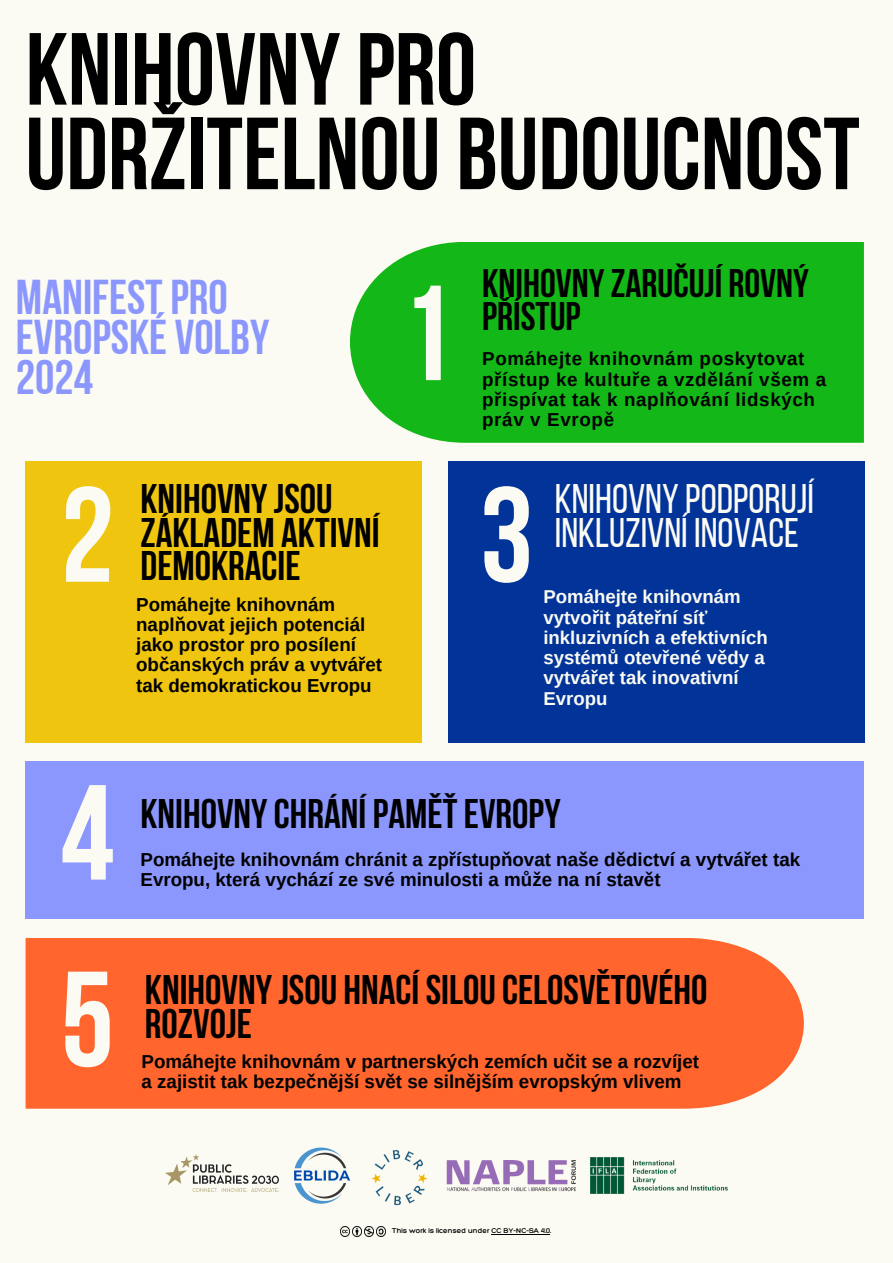
<style>
.page{position:relative;width:893px;height:1263px;background:#fbfbf3}
.page>*{position:absolute;margin:0;border:0;box-sizing:border-box;transform-origin:0 0}
.t1{font:135px "Bebas Neue Cyrillic";color:#fbfbf3}
.t2{font:102.23px/84.5px "Bebas Neue Cyrillic";color:#000}
.t3{font:48.75px/39.9px "Bebas Neue Cyrillic";color:#8b97fd}
.t4{font:700 41.25px/33.8px "Bebas Neue";color:#000}
.t5{font:41.25px/33.8px "Bebas Neue";color:#fbfbf3}
.t6{font:700 39.75px/32.6px "Bebas Neue";color:#000}
.t7{font:700 18.75px/20.2px "Arimo";color:#000}
.t8{font:700 18.75px/20.2px "Arimo";letter-spacing:.035em;color:#000}
.t9{font:700 18.6px/20.2px "Arimo";color:#fbfbf3}
.t10{font:300 7.5px "Hero";color:#000}
</style>
<div class="page">
<div style="left:26px;top:938px;width:778px;height:171px;background:#ff652d"></div>
<div style="left:350px;top:242px;width:514px;height:201px;background:#13b818"></div>
<div style="left:26px;top:461px;width:396px;height:282px;background:#efc50f"></div>
<div style="left:448px;top:461px;width:416px;height:282px;background:#013399"></div>
<div style="left:26px;top:761px;width:837px;height:158px;background:#8b97fd"></div>
<img style="left:165px;top:1154px;width:114px;height:37px">
<img style="left:294px;top:1147px;width:57px;height:57px">
<img style="left:590px;top:1157px;width:138px;height:37px">
<img style="left:446px;top:1161px;width:129px;height:31px">
<img style="left:371px;top:1150px;width:57px;height:56px">
<svg style="left:340px;top:1226px;width:46px;height:10px"></svg>
<hr style="left:491px;top:1234px;width:59px;height:1px;background:#000">
<h1 class="t2" style="left:26px;top:37px;width:836px">KNIHOVNYPRO<br>UDRŽITELNOU BUDOUCNOST</h1>
<h3 class="t3" style="left:16px;top:282px;width:255px">MANIFESTPRO<br>EVROPSKÉ VOLBY<br>2024</h3>
<h6 class="t1" style="left:400px;top:279px;width:55px">1</h6>
<h4 class="t6" style="left:482px;top:271px;width:328px">KNIHOVNYZARUČUJÍ ROVNÝ<br>PŘÍSTUP</h4>
<h6 class="t8" style="left:482px;top:349px;width:345px">Pomáhejte knihovnám poskytovat přístup ke kultuře a vzdělání všem a přispívat tak k naplňování lidských práv v Evropě</h6>
<h6 class="t4" style="left:140px;top:486px;width:241px">KNIHOVNYJSOU<br>ZÁKLADEM AKTIVNÍ<br>DEMOKRACIE</h6>
<p class="t1" style="left:61px;top:480px;width:55px">2</p>
<h3 class="t1" style="left:480px;top:480px;width:55px">3</h3>
<p class="t7" style="left:136px;top:594px;width:247px">Pomáhejte knihovnám naplňovat jejich potenciál jako prostor pro posílení občanských práv a vytvářet tak demokratickou Evropu</p>
<p class="t5" style="left:555px;top:486px;width:260px">KNIHOVNY PODPORUJÍ<br>INKLUZIVNÍ INOVACE</p>
<h5 class="t9" style="left:543px;top:587px;width:226px">Pomáhejte knihovnám vytvořit páteřní síť inkluzivních a efektivních systémů otevřené vědy a vytvářet tak inovativní<br>Evropu</h5>
<h6 class="t1" style="left:61px;top:778px;width:55px">4</h6>
<h6 class="t4" style="left:140px;top:800px;width:422px">KNIHOVNYCHRÁNÍ PAMĚŤEVROPY</h6>
<h3 class="t7" style="left:140px;top:849px;width:661px">Pomáhejte knihovnám chránit a zpřístupňovat naše dědictví a vytvářet tak<br>Evropu, která vychází ze své minulosti a může na ní stavět</h3>
<p class="t1" style="left:61px;top:965px;width:55px">5</p>
<h2 class="t4" style="left:145px;top:977px;width:564px">KNIHOVNYJSOU HNACÍ SILOUCELOSVĚTOVÉHO<br>ROZVOJE</h2>
<p class="t7" style="left:142px;top:1051px;width:559px">Pomáhejte knihovnám v partnerských zemích učit se a rozvíjet a zajistit tak bezpečnější svět se silnějším evropským vlivem</p>
<p class="t10" style="left:392px;top:1226px;width:160px">This work is licensed under CC BY-NC-SA 4.0.</p>
</div>
